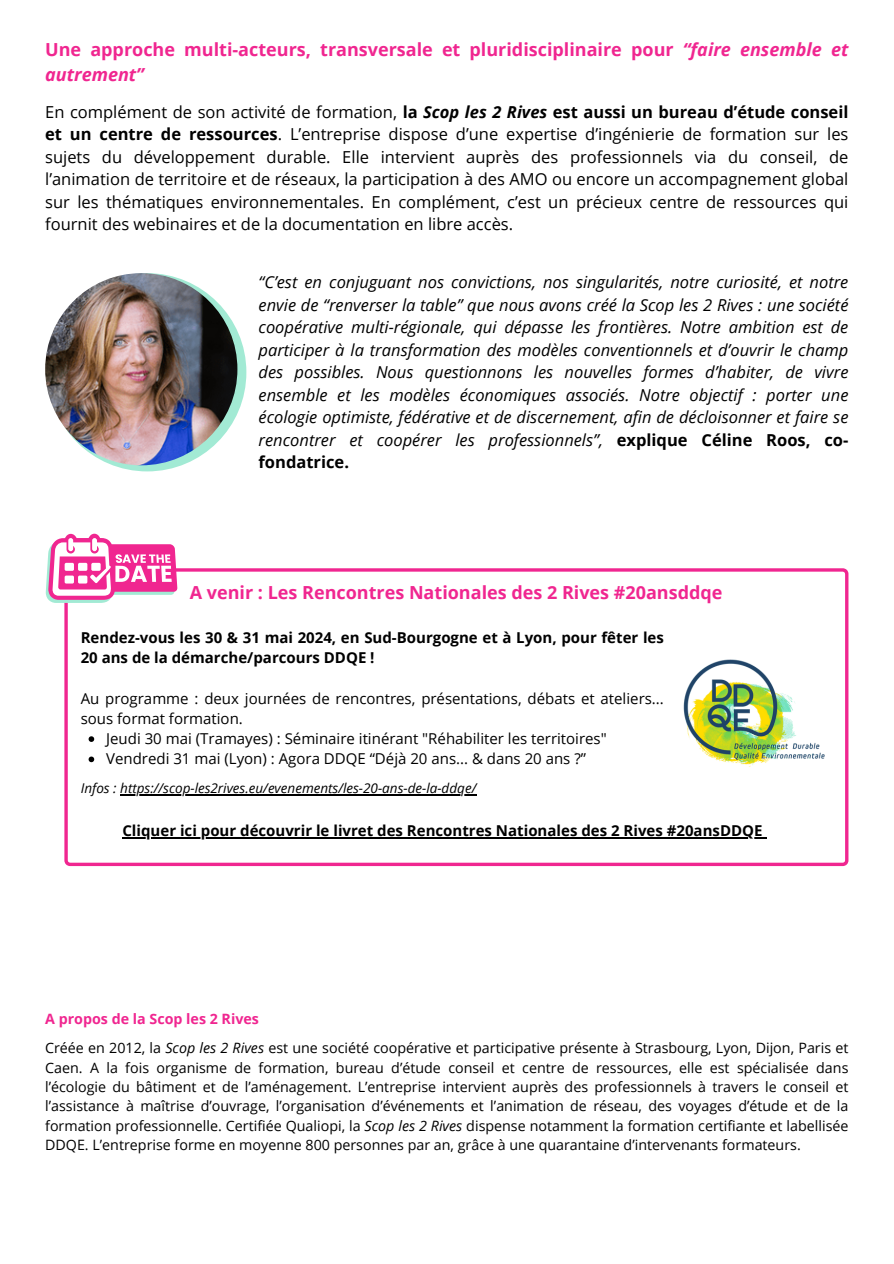
<style>
.page{position:relative;width:894px;height:1264px;background:#fff}
.page>*{position:absolute;margin:0;border:0;box-sizing:border-box;transform-origin:0 0}
.t1{font:700 18px/24.8px "Open Sans";color:#f02690}
.t2{font:italic 16.5px/22.5px "Open Sans";color:#000;text-align:justify}
.t3{font:16.5px/22.5px "Open Sans";color:#000;text-align:justify}
.t4{font:15px/20.2px "Open Sans";color:#000}
.t5{font:700 15px/20.2px "Open Sans";color:#000}
.t6{font:14.25px/19.4px "Open Sans";color:#000;text-align:justify}
.t7{font:700 14.25px "Open Sans";color:#f02690}
.t8{font:italic 13.5px "Open Sans";color:#000}
.s1{font-style:italic}
.s2{font-weight:700}
.s3{font-weight:700;font-style:italic}
.s4{font-weight:700;font-style:normal}
</style>
<div class="page">
<div style="left:48px;top:273px;width:198px;height:198px;background:#a2ead4;border-radius:50%"></div>
<img style="left:45px;top:273px;width:192px;height:192px;border-radius:50%">
<svg style="left:64px;top:568px;width:783px;height:298px"></svg>
<svg style="left:46px;top:533px;width:132px;height:70px"></svg>
<svg style="left:89px;top:736px;width:5px;height:6px"></svg>
<svg style="left:89px;top:756px;width:5px;height:6px"></svg>
<hr style="left:120px;top:794px;width:356px;height:1px;background:#000">
<img style="left:679px;top:654px;width:153px;height:113px">
<hr style="left:122px;top:837px;width:640px;height:1px;background:#000">
<p class="t1" style="left:45px;top:37px;width:804px">Une approche multi-acteurs, transversale et pluridisciplinaire pour <span class="s1">“faire ensemble et autrement”</span></p>
<h3 class="t3" style="left:45px;top:100px;width:804px">En complément de son activité de formation, <span class="s2">la</span> <span class="s3">Scop les 2 Rives</span> <span class="s2">est aussi un bureau d’étude conseil et un centre de ressources</span>. L’entreprise dispose d’une expertise d’ingénierie de formation sur les sujets du développement durable. Elle intervient auprès des professionnels via du conseil, de l’animation de territoire et de réseaux, la participation à des AMO ou encore un accompagnement global sur les thématiques environnementales. En complément, c’est un précieux centre de ressources qui fournit des webinaires et de la documentation en libre accès.</h3>
<h3 class="t2" style="left:258px;top:271px;width:591px">“C’est en conjuguant nos convictions, nos singularités, notre curiosité, et notre envie de “renverser la table” que nous avons créé la Scop les 2 Rives : une société coopérative multi-régionale, qui dépasse les frontières. Notre ambition est de participer à la transformation des modèles conventionnels et d’ouvrir le champ des possibles. Nous questionnons les nouvelles formes d’habiter, de vivre ensemble et les modèles économiques associés. Notre objectif : porter une écologie optimiste, fédérative et de discernement, afin de décloisonner et faire se rencontrer et coopérer les professionnels”, <span class="s4">explique Céline Roos, co&shy;fondatrice.</span></h3>
<p class="t1" style="left:190px;top:579px;width:534px">A venir : Les Rencontres Nationales des 2 Rives #20ansddqe</p>
<h1 class="t5" style="left:81px;top:627px;width:584px">Rendez-vous les 30 &amp; 31 mai 2024, en Sud-Bourgogne et à Lyon, pour fêter les<br>20 ans de la démarche/parcours DDQE !</h1>
<h3 class="t4" style="left:81px;top:687px;width:584px">Au programme : deux journées de rencontres, présentations, débats et ateliers... sous format formation.</h3>
<p class="t4" style="left:106px;top:728px;width:502px">Jeudi 30 mai (Tramayes) : Séminaire itinérant "Réhabiliter les territoires"</p>
<p class="t4" style="left:106px;top:748px;width:481px">Vendredi 31 mai (Lyon) : Agora DDQE “Déjà 20 ans... &amp; dans 20 ans ?”</p>
<p class="t8" style="left:81px;top:778px;width:397px">Infos : https://scop-les2rives.eu/evenements/les-20-ans-de-la-ddqe/</p>
<p class="t5" style="left:122px;top:820px;width:641px">Cliquer ici pour découvrir le livret des Rencontres Nationales des 2 Rives #20ansDDQE</p>
<h3 class="t7" style="left:45px;top:1008px;width:215px">A propos de la Scop les 2 Rives</h3>
<p class="t6" style="left:45px;top:1038px;width:804px">Créée en 2012, la <span class="s1">Scop les 2 Rives</span> est une société coopérative et participative présente à Strasbourg, Lyon, Dijon, Paris et Caen. A la fois organisme de formation, bureau d’étude conseil et centre de ressources, elle est spécialisée dans l’écologie du bâtiment et de l’aménagement. L’entreprise intervient auprès des professionnels à travers le conseil et l’assistance à maîtrise d’ouvrage, l’organisation d’événements et l’animation de réseau, des voyages d’étude et de la formation professionnelle. Certifiée Qualiopi, la <span class="s1">Scop les 2 Rives</span> dispense notamment la formation certifiante et labellisée DDQE. L’entreprise forme en moyenne 800 personnes par an, grâce à une quarantaine d’intervenants formateurs.</p>
</div>
